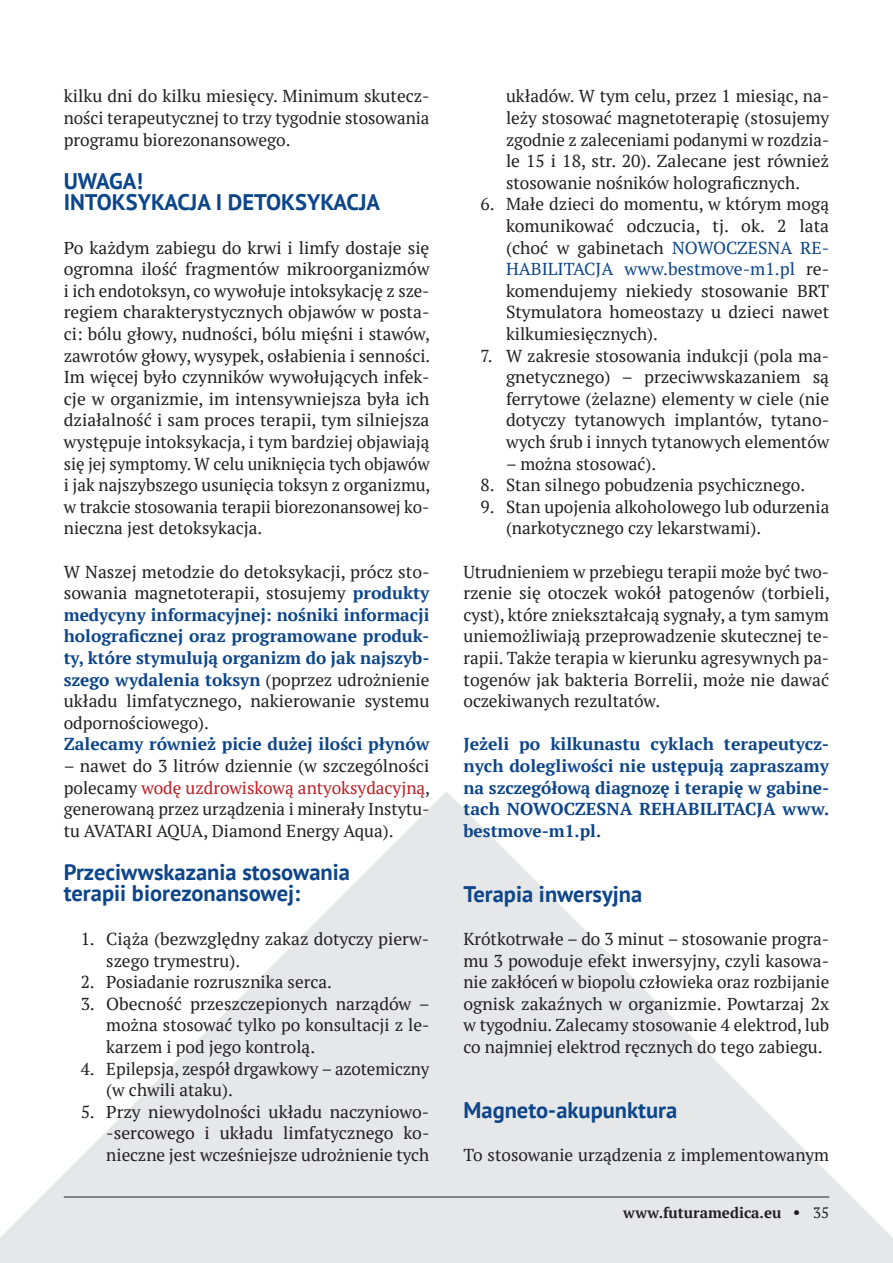
<style>
.page{position:relative;width:893px;height:1263px;background:#fff}
.page>*{position:absolute;margin:0;border:0;box-sizing:border-box;transform-origin:0 0}
.bez_wcieia{font:700 22.5px/21px "PT Sans";color:#0c4589}
.txt{font:17.25px/21.6px "PT Serif";color:#231f20;text-align:justify}
.wciecie{font:17.25px/21.6px "PT Serif";color:#231f20;text-align:justify}
.txt-2{font:700 17.25px/21.6px "PT Serif";color:#0c4589;text-align:justify}
.t1{font:700 15px "PT Serif";color:#231f20}
.s1{font-weight:700;color:#0c4589}
.s2{color:#be1e23}
.s3{color:#0c4589}
.s4{font-weight:400;font-size:17.25px}
.s5{font-weight:400}
</style>
<div class="page">
<svg style="left:0;top:792px;width:893px;height:471px;fill:#e6e7e9"></svg>
<hr style="left:64px;top:1196px;width:765px;height:1px;background:#231f20">
<p class="txt" style="left:64px;top:85px;width:367px">kilku dni do kilku miesięcy. Minimum skutecz&shy;ności terapeutycznej to trzy tygodnie stosowania programu biorezonansowego.</p>
<p class="bez_wcieia" style="left:64px;top:170px;width:318px">UWAGA!<br>INTOKSYKACJA I DETOKSYKACJA</p>
<p class="txt" style="left:64px;top:236px;width:368px">Po każdym zabiegu do krwi i limfy dostaje się ogromna ilość fragmentów mikroorganizmów i ich endotoksyn, co wywołuje intoksykację z sze&shy;regiem charakterystycznych objawów w posta&shy;ci: bólu głowy, nudności, bólu mięśni i stawów, zawrotów głowy, wysypek, osłabienia i senności.<br>Im więcej było czynników wywołujących infek&shy;cje w organizmie, im intensywniejsza była ich działalność i sam proces terapii, tym silniejsza występuje intoksykacja, i tym bardziej objawiają się jej symptomy. W celu uniknięcia tych objawów i jak najszybszego usunięcia toksyn z organizmu, w trakcie stosowania terapii biorezonansowej ko&shy;nieczna jest detoksykacja.</p>
<p class="txt" style="left:64px;top:560px;width:367px">W Naszej metodzie do detoksykacji, prócz sto&shy;sowania magnetoterapii, stosujemy <span class="s1">produkty medycyny informacyjnej: nośniki informacji holograficznej oraz programowane produk&shy;ty, które stymulują organizm do jak najszyb&shy;szego wydalenia toksyn</span> (poprzez udrożnienie układu limfatycznego, nakierowanie systemu odpornościowego).</p>
<p class="txt-2" style="left:64px;top:733px;width:367px">Zalecamy również picie dużej ilości płynów</p>
<p class="txt" style="left:64px;top:755px;width:368px">– nawet do 3 litrów dziennie (w szczególności polecamy <span class="s2">wodę uzdrowiskową antyoksydacyjną</span>, generowaną przez urządzenia i minerały Instytu&shy;tu AVATARI AQUA, Diamond Energy Aqua).</p>
<p class="bez_wcieia" style="left:64px;top:861px;width:288px">Przeciwwskazania stosowania terapii biorezonansowej:</p>
<p class="wciecie" style="left:106px;top:928px;width:324px;text-indent:-26px">1. Ciąża (bezwzględny zakaz dotyczy pierw&shy;szego trymestru).</p>
<p class="wciecie" style="left:81px;top:971px;width:253px">2. Posiadanie rozrusznika serca.</p>
<p class="wciecie" style="left:106px;top:992px;width:325px;text-indent:-26px">3. Obecność przeszczepionych narządów – można stosować tylko po konsultacji z le&shy;karzem i pod jego kontrolą.</p>
<p class="wciecie" style="left:106px;top:1057px;width:325px;text-indent:-26px">4. Epilepsja, zespół drgawkowy – azotemiczny (w chwili ataku).</p>
<p class="wciecie" style="left:106px;top:1100px;width:325px;text-indent:-26px">5. Przy niewydolności układu naczyniowo--sercowego i układu limfatycznego ko&shy;nieczne jest wcześniejsze udrożnienie tych</p>
<p class="wciecie" style="left:506px;top:85px;width:325px">układów. W tym celu, przez 1 miesiąc, na&shy;leży stosować magnetoterapię (stosujemy zgodnie z zaleceniami podanymi w rozdzia&shy;le 15 i 18, str. 20). Zalecane jest również stosowanie nośników holograficznych.</p>
<p class="wciecie" style="left:506px;top:193px;width:325px;text-indent:-26px">6. Małe dzieci do momentu, w którym mogą komunikować odczucia, tj. ok. 2 lata (choć w gabinetach <span class="s3">NOWOCZESNA RE-HABILITACJA www.bestmove-m1.pl</span> re&shy;komendujemy niekiedy stosowanie BRT Stymulatora homeostazy u dzieci nawet kilkumiesięcznych).</p>
<p class="wciecie" style="left:506px;top:344px;width:325px;text-indent:-26px">7. W zakresie stosowania indukcji (pola ma&shy;gnetycznego) – przeciwwskazaniem są ferrytowe (żelazne) elementy w ciele (nie dotyczy tytanowych implantów, tytano&shy;wych śrub i innych tytanowych elementów</p>
<p class="wciecie" style="left:506px;top:452px;width:152px">– można stosować).</p>
<p class="wciecie" style="left:480px;top:474px;width:326px">8. Stan silnego pobudzenia psychicznego.</p>
<p class="wciecie" style="left:506px;top:496px;width:325px;text-indent:-26px">9. Stan upojenia alkoholowego lub odurzenia (narkotycznego czy lekarstwami).</p>
<p class="txt" style="left:463px;top:560px;width:368px">Utrudnieniem w przebiegu terapii może być two&shy;rzenie się otoczek wokół patogenów (torbieli, cyst), które zniekształcają sygnały, a tym samym uniemożliwiają przeprowadzenie skutecznej te&shy;rapii. Także terapia w kierunku agresywnych pa&shy;togenów jak bakteria Borrelii, może nie dawać oczekiwanych rezultatów.</p>
<p class="txt-2" style="left:463px;top:733px;width:367px">Jeżeli po kilkunastu cyklach terapeutycz&shy;nych dolegliwości nie ustępują zapraszamy na szczegółową diagnozę i terapię w gabine&shy;tach NOWOCZESNA REHABILITACJA www. bestmove-m1.pl.</p>
<p class="bez_wcieia" style="left:463px;top:883px;width:180px">Terapia inwersyjna</p>
<p class="txt" style="left:463px;top:928px;width:367px">Krótkotrwałe – do 3 minut – stosowanie progra&shy;mu 3 powoduje efekt inwersyjny, czyli kasowa&shy;nie zakłóceń w biopolu człowieka oraz rozbijanie ognisk zakaźnych w organizmie. Powtarzaj 2x w tygodniu. Zalecamy stosowanie 4 elektrod, lub co najmniej elektrod ręcznych do tego zabiegu.</p>
<p class="bez_wcieia" style="left:463px;top:1099px;width:215px">Magneto-akupunktura</p>
<p class="txt" style="left:463px;top:1144px;width:367px">To stosowanie urządzenia z implementowanym</p>
<p class="t1" style="left:623px;top:1203px;width:207px">www.futuramedica.eu <span class="s4">•</span> <span class="s5">35</span></p>
</div>
